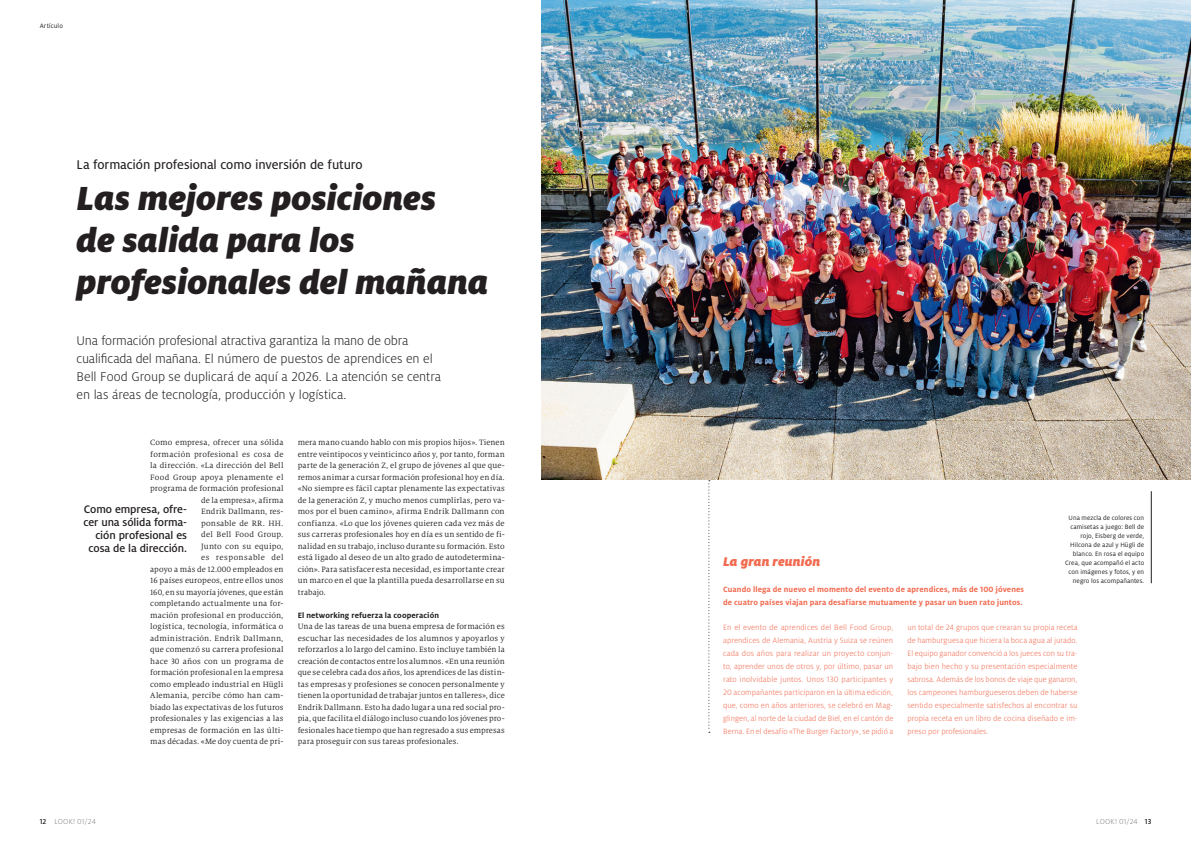
<style>
.page{position:relative;width:1191px;height:842px;background:#fff}
.page>*{position:absolute;margin:0;border:0;box-sizing:border-box;transform-origin:0 0}
.t1{font:italic 900 37px/42px "Milo Pro";letter-spacing:-.005em;color:#231f20}
.t2{font:300 14px/18px "Milo Pro";letter-spacing:-.01em;color:#231f20}
.t3{font:14px "Milo Pro Text";letter-spacing:-.005em;color:#231f20}
.t4{font:italic 900 14px "Milo Pro";letter-spacing:.005em;color:#f26b50}
.t5{font:500 12px/13px "Milo Pro";letter-spacing:-.01em;color:#231f20;text-align:right}
.t6{font:8.5px/11.5px "Milo Serif Pro";letter-spacing:.015em;color:#231f20;text-align:justify}
.t7{font:300 8.5px/13px "Milo Pro";letter-spacing:.005em;color:#f26b50;text-align:justify}
.t8{font:700 8.5px/13px "Milo Pro";letter-spacing:.015em;color:#f26b50}
.t9{font:700 8.5px "Milo Pro";letter-spacing:.015em;color:#231f20}
.t10{font:300 8px "Milo Pro";letter-spacing:.025em;color:#808285}
.t11{font:7px/9px "Milo Pro";letter-spacing:.01em;color:#231f20;text-align:right}
.s1{font-weight:500;color:#231f20}
</style>
<div class="page">
<img style="left:541px;top:0;width:650px;height:480px">
<hr style="left:1151px;top:491px;width:1px;height:92px;background:#231f20">
<svg style="left:708px;top:480px;width:2px;height:253px"></svg>
<p class="t11" style="left:40px;top:22px;width:25px">Artículo</p>
<h2 class="t3" style="left:77px;top:156px;width:288px">La formación profesional como inversión de futuro</h2>
<h1 class="t1" style="left:77px;top:177px;width:413px">Las mejores posiciones<br>de salida para los profesionales del mañana</h1>
<p class="t2" style="left:77px;top:332px;width:366px">Una formación profesional atractiva garantiza la mano de obra cualificada del mañana. El número de puestos de aprendices en el Bell Food Group se duplicará de aquí a 2026. La atención se centra en las áreas de tecnología, producción y logística.</p>
<p class="t6" style="left:150px;top:437px;width:135px;text-align:right">Como empresa, ofrecer una sólida formación profesional es cosa de la dirección. «La dirección del Bell<br>Food Group apoya plenamente el programa de formación profesional de la empresa», afirma<br>Endrik Dallmann, res-<br>ponsable de RR. HH.<br>del Bell Food Group.<br>Junto con su equipo,<br>es responsable del<br>apoyo a más de 12.000 empleados en<br>16 países europeos, entre ellos unos<br>160, en su mayoría jóvenes, que están completando actualmente una for&shy;mación profesional en producción, logística, tecnología, informática o administración. Endrik Dallmann, que comenzó su carrera profesional hace 30 años con un programa de formación profesional en la empresa como empleado industrial en Hügli<br>Alemania, percibe cómo han cam&shy;biado las expectativas de los futuros profesionales y las exigencias a las empresas de formación en las últi&shy;mas décadas. «Me doy cuenta de pri-</p>
<p class="t6" style="left:298px;top:437px;width:208px">mera mano cuando hablo con mis propios hijos». Tienen entre veintipocos y veinticinco años y, por tanto, forman parte de la generación Z, el grupo de jóvenes al que que&shy;remos animar a cursar formación profesional hoy en día. «No siempre es fácil captar plenamente las expectativas de la generación Z, y mucho menos cumplirlas, pero va&shy;mos por el buen camino», afirma Endrik Dallmann con confianza. «Lo que los jóvenes quieren cada vez más de sus carreras profesionales hoy en día es un sentido de fi&shy;nalidad en su trabajo, incluso durante su formación. Esto está ligado al deseo de un alto grado de autodetermina&shy;ción». Para satisfacer esta necesidad, es importante crear un marco en el que la plantilla pueda desarrollarse en su trabajo.</p>
<p class="t9" style="left:298px;top:610px;width:143px">El networking refuerza la cooperación</p>
<p class="t6" style="left:298px;top:621px;width:208px">Una de las tareas de una buena empresa de formación es escuchar las necesidades de los alumnos y apoyarlos y reforzarlos a lo largo del camino. Esto incluye también la creación de contactos entre los alumnos. «En una reunión que se celebra cada dos años, los aprendices de las distin&shy;tas empresas y profesiones se conocen personalmente y tienen la oportunidad de trabajar juntos en talleres», dice Endrik Dallmann. Esto ha dado lugar a una red social pro&shy;pia, que facilita el diálogo incluso cuando los jóvenes pro&shy;fesionales hace tiempo que han regresado a sus empresas para proseguir con sus tareas profesionales.</p>
<p class="t7" style="left:907px;top:620px;width:172px">un total de 24 grupos que crearan su propia receta de hamburguesa que hiciera la boca agua al jurado.<br>El equipo ganador convenció a los jueces con su tra&shy;bajo bien hecho y su presentación especialmente sabrosa. Además de los bonos de viaje que ganaron, los campeones hamburgueseros deben de haberse sentido especialmente satisfechos al encontrar su propia receta en un libro de cocina diseñado e im&shy;preso por profesionales.</p>
<h3 class="t5" style="left:83px;top:502px;width:105px">Como empresa, ofre&shy;cer una sólida forma&shy;ción profesional es cosa de la dirección.</h3>
<p class="t11" style="left:1065px;top:513px;width:81px">Una mezcla de colores con camisetas a juego: Bell de rojo, Eisberg de verde,<br>Hilcona de azul y Hügli de blanco. En rosa el equipo<br>Crea, que acompañó el acto con imágenes y fotos, y en negro los acompañantes.</p>
<h2 class="t4" style="left:723px;top:553px;width:99px">La gran reunión</h2>
<p class="t8" style="left:723px;top:583px;width:302px">Cuando llega de nuevo el momento del evento de aprendices, más de 100 jóvenes de cuatro países viajan para desafiarse mutuamente y pasar un buen rato juntos.</p>
<p class="t7" style="left:723px;top:620px;width:172px">En el evento de aprendices del Bell Food Group, aprendices de Alemania, Austria y Suiza se reúnen cada dos años para realizar un proyecto conjun&shy;to, aprender unos de otros y, por último, pasar un rato inolvidable juntos. Unos 130 participantes y 20 acompañantes participaron en la última edición, que, como en años anteriores, se celebró en Mag&shy;glingen, al norte de la ciudad de Biel, en el cantón de Berna. En el desafío «The Burger Factory», se pidió a</p>
<p class="t10" style="left:40px;top:817px;width:58px"><span class="s1">12</span> LOOK! 01/24</p>
<p class="t10" style="left:1096px;top:817px;width:57px">LOOK! 01/24 <span class="s1">13</span></p>
</div>
